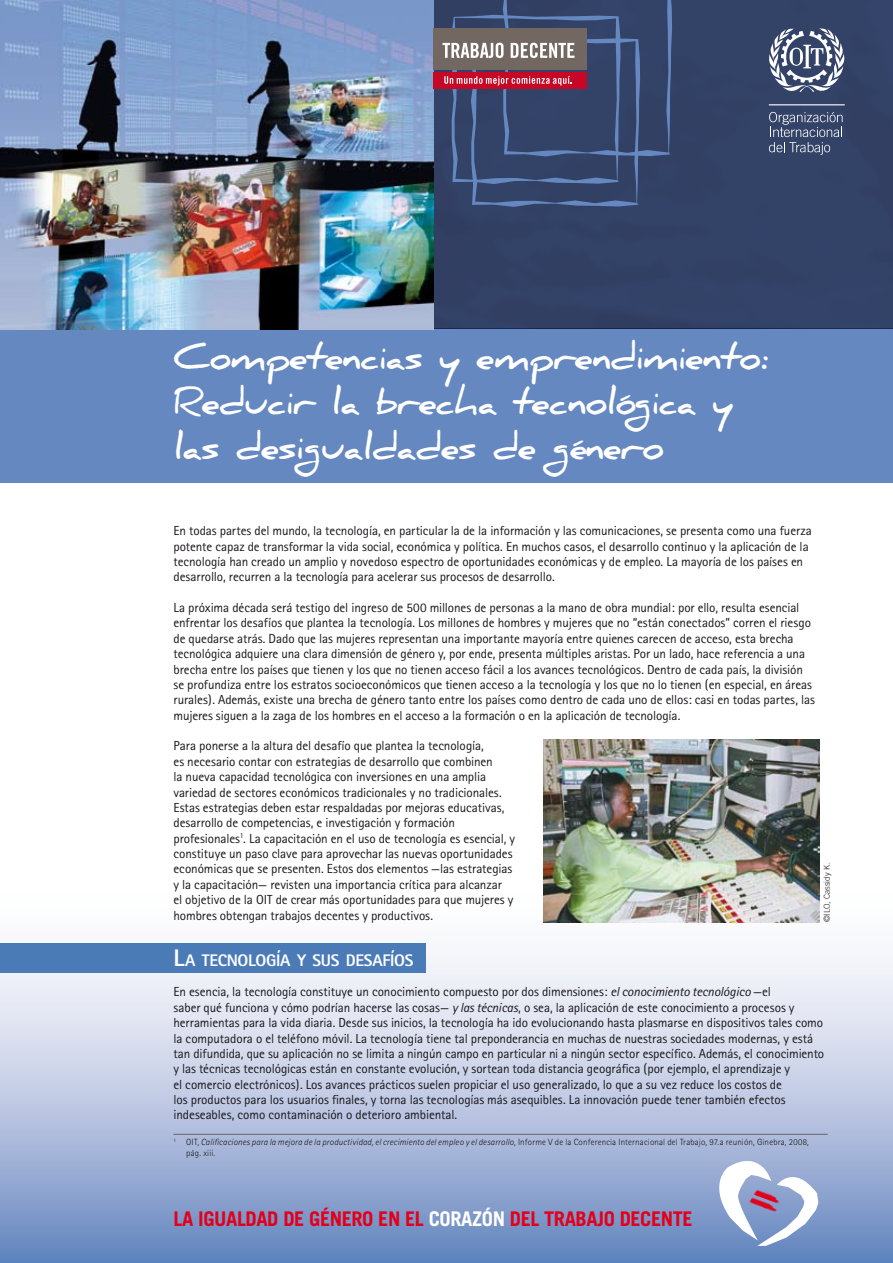
<style>
.page{position:relative;width:893px;height:1263px;background:#fff}
.page>*{position:absolute;margin:0;border:0;box-sizing:border-box;transform-origin:0 0}
.t1{font:700 35.25px/45px "Daniel";letter-spacing:-.02em;color:#fff}
.t2{font:700 20.25px "Trade Gothic";letter-spacing:-.02em;color:#e2001a}
.t3{font:800 16.8px "Rotis Sans Serif";letter-spacing:-.02em;color:#fff}
.t4{font:13.2px/15.3px "Rotis Sans Serif";letter-spacing:-.005em;color:#1a171b}
.t5{font:300 9px/10.5px "Rotis Sans Serif";letter-spacing:.02em;color:#1a171b}
.t6{font:300 8.25px "Trade Gothic";color:#1a171b}
.s1{font-size:24px}
.s2{font-style:italic}
.s3{color:#fff}
</style>
<div class="page">
<svg style="left:0;top:884px;width:893px;height:379px"></svg>
<svg style="left:707px;top:1147px;width:111px;height:99px"></svg>
<div style="left:0;top:328px;width:893px;height:154px;background:#6588c0"></div>
<div style="left:0;top:943px;width:425px;height:30px;background:#4b7bb7"></div>
<hr style="left:173px;top:1134px;width:655px;height:1px;background:#646567">
<img style="left:544px;top:740px;width:276px;height:182px">
<div style="left:433px;top:0;width:460px;height:328px;background:#334267"></div>
<img style="left:0;top:0;width:433px;height:329px">
<div style="left:433px;top:28px;width:154px;height:42px;background:#726861"></div>
<div style="left:433px;top:72px;width:154px;height:16px;background:#c60725"></div>
<svg style="left:442px;top:0;width:230px;height:207px"></svg>
<hr style="left:769px;top:104px;width:76px;height:1px;background:#fff">
<svg style="left:769px;top:112px;width:74px;height:43px"></svg>
<svg style="left:769px;top:28px;width:76px;height:64px"></svg>
<h1 class="t1" style="left:173px;top:335px;width:597px">Competencias y emprendimiento:<br>Reducir la brecha tecnológica y las desigualdades de género</h1>
<p class="t4" style="left:173px;top:523px;width:640px">En todas partes del mundo, la tecnología, en particular la de la información y las comunicaciones, se presenta como una fuerza potente capaz de transformar la vida social, económica y política. En muchos casos, el desarrollo continuo y la aplicación de la tecnología han creado un amplio y novedoso espectro de oportunidades económicas y de empleo. La mayoría de los países en desarrollo, recurren a la tecnología para acelerar sus procesos de desarrollo.</p>
<p class="t4" style="left:173px;top:600px;width:643px">La próxima década será testigo del ingreso de 500 millones de personas a la mano de obra mundial: por ello, resulta esencial enfrentar los desafíos que plantea la tecnología. Los millones de hombres y mujeres que no “están conectados” corren el riesgo de quedarse atrás. Dado que las mujeres representan una importante mayoría entre quienes carecen de acceso, esta brecha tecnológica adquiere una clara dimensión de género y, por ende, presenta múltiples aristas. Por un lado, hace referencia a una brecha entre los países que tienen y los que no tienen acceso fácil a los avances tecnológicos. Dentro de cada país, la división se profundiza entre los estratos socioeconómicos que tienen acceso a la tecnología y los que no lo tienen (en especial, en áreas rurales). Además, existe una brecha de género tanto entre los países como dentro de cada uno de ellos: casi en todas partes, las mujeres siguen a la zaga de los hombres en el acceso a la formación o en la aplicación de tecnología.</p>
<p class="t4" style="left:173px;top:738px;width:343px">Para ponerse a la altura del desafío que plantea la tecnología,<br>es necesario contar con estrategias de desarrollo que combinen<br>la nueva capacidad tecnológica con inversiones en una amplia variedad de sectores económicos tradicionales y no tradicionales.<br>Estas estrategias deben estar respaldadas por mejoras educativas, desarrollo de competencias, e investigación y formación profesionales<sup>1</sup>. La capacitación en el uso de tecnología es esencial, y constituye un paso clave para aprovechar las nuevas oportunidades económicas que se presenten. Estos dos elementos —las estrategias y la capacitación— revisten una importancia crítica para alcanzar<br>el objetivo de la OIT de crear más oportunidades para que mujeres y hombres obtengan trabajos decentes y productivos.</p>
<p class="t3" style="left:173px;top:949px;width:241px"><span class="s1">L</span>A TECNOLOGÍA Y SUS DESAFÍOS</p>
<p class="t4" style="left:173px;top:984px;width:652px">En esencia, la tecnología constituye un conocimiento compuesto por dos dimensiones: <span class="s2">el conocimiento tecnológico</span> —el<br>saber qué funciona y cómo podrían hacerse las cosas— <span class="s2">y las técnicas</span>, o sea, la aplicación de este conocimiento a procesos y herramientas para la vida diaria. Desde sus inicios, la tecnología ha ido evolucionando hasta plasmarse en dispositivos tales como la computadora o el teléfono móvil. La tecnología tiene tal preponderancia en muchas de nuestras sociedades modernas, y está tan difundida, que su aplicación no se limita a ningún campo en particular ni a ningún sector específico. Además, el conocimiento y las técnicas tecnológicas están en constante evolución, y sortean toda distancia geográfica (por ejemplo, el aprendizaje y<br>el comercio electrónicos). Los avances prácticos suelen propiciar el uso generalizado, lo que a su vez reduce los costos de<br>los productos para los usuarios finales, y torna las tecnologías más asequibles. La innovación puede tener también efectos indeseables, como contaminación o deterioro ambiental.</p>
<p class="t5" style="left:186px;top:1137px;width:624px;text-indent:-13px"><sup>1</sup> OIT, <span class="s2">Calificaciones para la mejora de la productividad, el crecimiento del empleo y el desarrollo</span>, Informe V de la Conferencia Internacional del Trabajo, 97.a reunión, Ginebra, 2008, pág. xiii.</p>
<p class="t6" style="left:822px;top:922px;width:61px;rotate:-90deg">©ILO, Cassidy K.</p>
<h2 class="t2" style="left:173px;top:1206px;width:521px">LA IGUALDAD DE GéNERO en EL <span class="s3">CORAZÓN</span> DEL TRABAJO DECENTE</h2>
</div>
